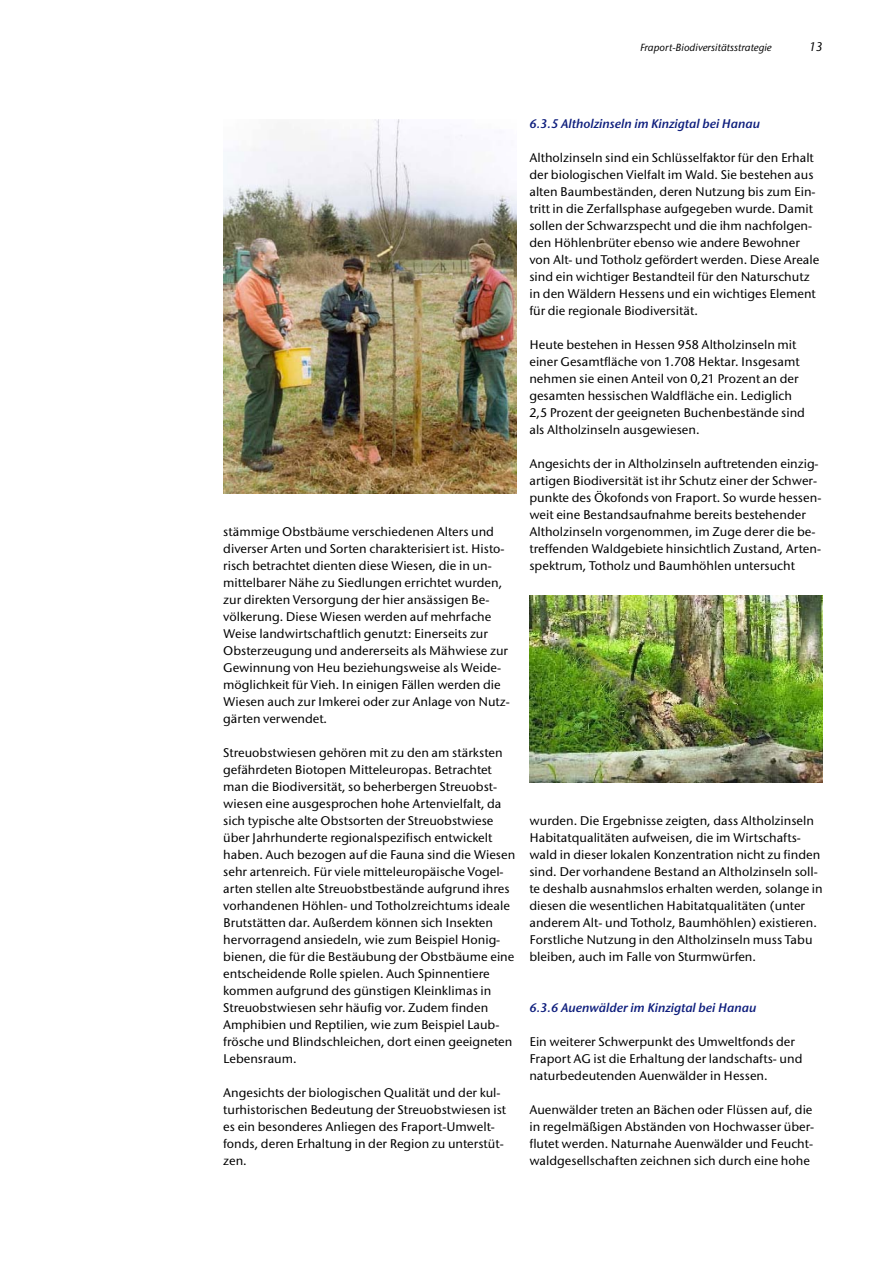
<style>
.page{position:relative;width:893px;height:1263px;background:#fff}
.page>*{position:absolute;margin:0;border:0;box-sizing:border-box;transform-origin:0 0}
.t1{font:500 12.75px/17px "Stone San Itc T";color:#000}
.t2{font:12.75px "Stone San Itc T Semi Ital";color:#0e1e7d}
.t3{font:italic 500 12.75px "Stone San Itc T";color:#000}
.t4{font:italic 500 10.5px "Stone San Itc T";color:#000}
</style>
<div class="page">
<img style="left:223px;top:119px;width:294px;height:374px">
<img style="left:529px;top:595px;width:294px;height:187px">
<p class="t4" style="left:640px;top:41px;width:133px">Fraport-Biodiversitätsstrategie</p>
<p class="t3" style="left:809px;top:39px;width:15px">13</p>
<p class="t1" style="left:223px;top:523px;width:288px">stämmige Obstbäume verschiedenen Alters und diverser Arten und Sorten charakterisiert ist. Histo&shy;risch betrachtet dienten diese Wiesen, die in un&shy;mittelbarer Nähe zu Siedlungen errichtet wurden, zur direkten Versorgung der hier ansässigen Be&shy;völkerung. Diese Wiesen werden auf mehrfache Weise landwirtschaftlich genutzt: Einerseits zur Obsterzeugung und andererseits als Mähwiese zur Gewinnung von Heu beziehungsweise als Weide&shy;möglichkeit für Vieh. In einigen Fällen werden die Wiesen auch zur Imkerei oder zur Anlage von Nutz&shy;gärten verwendet.</p>
<p class="t1" style="left:223px;top:744px;width:294px">Streuobstwiesen gehören mit zu den am stärksten gefährdeten Biotopen Mitteleuropas. Betrachtet man die Biodiversität, so beherbergen Streuobst&shy;wiesen eine ausgesprochen hohe Artenvielfalt, da sich typische alte Obstsorten der Streuobstwiese über Jahrhunderte regionalspezifisch entwickelt haben. Auch bezogen auf die Fauna sind die Wiesen sehr artenreich. Für viele mitteleuropäische Vogel&shy;arten stellen alte Streuobstbestände aufgrund ihres vorhandenen Höhlen- und Totholzreichtums ideale Brutstätten dar. Außerdem können sich Insekten hervorragend ansiedeln, wie zum Beispiel Honig&shy;bienen, die für die Bestäubung der Obstbäume eine entscheidende Rolle spielen. Auch Spinnentiere kommen aufgrund des günstigen Kleinklimas in Streuobstwiesen sehr häufig vor. Zudem finden Amphibien und Reptilien, wie zum Beispiel Laub&shy;frösche und Blindschleichen, dort einen geeigneten Lebensraum.</p>
<p class="t1" style="left:223px;top:1084px;width:284px">Angesichts der biologischen Qualität und der kul&shy;turhistorischen Bedeutung der Streuobstwiesen ist es ein besonderes Anliegen des Fraport-Umwelt&shy;fonds, deren Erhaltung in der Region zu unterstüt&shy;zen.</p>
<p class="t2" style="left:529px;top:116px;width:232px">6.3.5 Altholzinseln im Kinzigtal bei Hanau</p>
<p class="t1" style="left:529px;top:149px;width:292px">Altholzinseln sind ein Schlüsselfaktor für den Erhalt der biologischen Vielfalt im Wald. Sie bestehen aus alten Baumbeständen, deren Nutzung bis zum Ein&shy;tritt in die Zerfallsphase aufgegeben wurde. Damit sollen der Schwarzspecht und die ihm nachfolgen&shy;den Höhlenbrüter ebenso wie andere Bewohner von Alt- und Totholz gefördert werden. Diese Areale sind ein wichtiger Bestandteil für den Naturschutz in den Wäldern Hessens und ein wichtiges Element für die regionale Biodiversität.</p>
<p class="t1" style="left:529px;top:336px;width:277px">Heute bestehen in Hessen 958 Altholzinseln mit einer Gesamtfläche von 1.708 Hektar. Insgesamt nehmen sie einen Anteil von 0,21 Prozent an der gesamten hessischen Waldfläche ein. Lediglich 2,5 Prozent der geeigneten Buchenbestände sind als Altholzinseln ausgewiesen.</p>
<p class="t1" style="left:529px;top:455px;width:293px">Angesichts der in Altholzinseln auftretenden einzig&shy;artigen Biodiversität ist ihr Schutz einer der Schwer&shy;punkte des Ökofonds von Fraport. So wurde hessen&shy;weit eine Bestandsaufnahme bereits bestehender Altholzinseln vorgenommen, im Zuge derer die be&shy;treffenden Waldgebiete hinsichtlich Zustand, Arten&shy;spektrum, Totholz und Baumhöhlen untersucht</p>
<p class="t1" style="left:529px;top:812px;width:295px">wurden. Die Ergebnisse zeigten, dass Altholzinseln Habitatqualitäten aufweisen, die im Wirtschafts&shy;wald in dieser lokalen Konzentration nicht zu finden sind. Der vorhandene Bestand an Altholzinseln soll&shy;te deshalb ausnahmslos erhalten werden, solange in diesen die wesentlichen Habitatqualitäten (unter anderem Alt- und Totholz, Baumhöhlen) existieren.<br>Forstliche Nutzung in den Altholzinseln muss Tabu bleiben, auch im Falle von Sturmwürfen.</p>
<p class="t2" style="left:529px;top:1000px;width:229px">6.3.6 Auenwälder im Kinzigtal bei Hanau</p>
<p class="t1" style="left:529px;top:1033px;width:275px">Ein weiterer Schwerpunkt des Umweltfonds der<br>Fraport AG ist die Erhaltung der landschafts- und naturbedeutenden Auenwälder in Hessen.</p>
<p class="t1" style="left:529px;top:1101px;width:286px">Auenwälder treten an Bächen oder Flüssen auf, die in regelmäßigen Abständen von Hochwasser über&shy;flutet werden. Naturnahe Auenwälder und Feucht&shy;waldgesellschaften zeichnen sich durch eine hohe</p>
</div>
